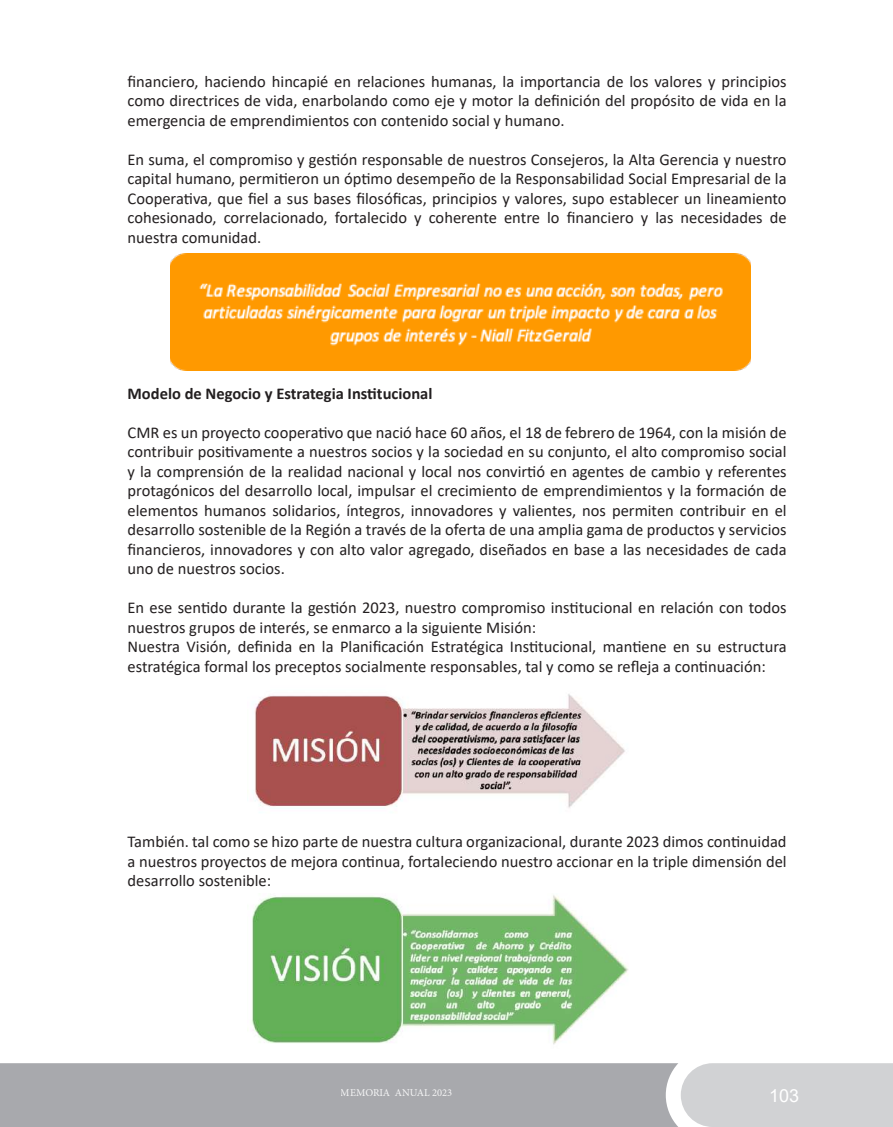
<style>
.page{position:relative;width:893px;height:1127px;background:#fff}
.page>*{position:absolute;margin:0;border:0;box-sizing:border-box;transform-origin:0 0}
.t1{font:18px "Arial";color:#fff}
.t2{font:16.5px/19.5px "Calibri";color:#231f20;text-align:justify}
.t3{font:700 16.5px "Calibri";color:#231f20}
.t4{font:10.5px "Minion Pro";color:#fff}
</style>
<div class="page">
<div style="left:0;top:1063px;width:678px;height:64px;background:#a8a9ad"></div>
<div style="left:681px;top:1063px;width:212px;height:64px;background:#d1d2d4"></div>
<img style="left:255px;top:694px;width:370px;height:115px">
<img style="left:251px;top:895px;width:378px;height:150px">
<img style="left:170px;top:253px;width:581px;height:117px">
<p class="t2" style="left:128px;top:71px;width:661px">financiero, haciendo hincapié en relaciones humanas, la importancia de los valores y principios como directrices de vida, enarbolando como eje y motor la definición del propósito de vida en la emergencia de emprendimientos con contenido social y humano.</p>
<p class="t2" style="left:128px;top:149px;width:661px">En suma, el compromiso y gestión responsable de nuestros Consejeros, la Alta Gerencia y nuestro capital humano, permitieron un óptimo desempeño de la Responsabilidad Social Empresarial de la Cooperativa, que fiel a sus bases filosóficas, principios y valores, supo establecer un lineamiento cohesionado, correlacionado, fortalecido y coherente entre lo financiero y las necesidades de nuestra comunidad.</p>
<p class="t3" style="left:128px;top:382px;width:306px">Modelo de Negocio y Estrategia Institucional</p>
<p class="t2" style="left:128px;top:422px;width:661px">CMR es un proyecto cooperativo que nació hace 60 años, el 18 de febrero de 1964, con la misión de contribuir positivamente a nuestros socios y la sociedad en su conjunto, el alto compromiso social y la comprensión de la realidad nacional y local nos convirtió en agentes de cambio y referentes protagónicos del desarrollo local, impulsar el crecimiento de emprendimientos y la formación de elementos humanos solidarios, íntegros, innovadores y valientes, nos permiten contribuir en el desarrollo sostenible de la Región a través de la oferta de una amplia gama de productos y servicios financieros, innovadores y con alto valor agregado, diseñados en base a las necesidades de cada uno de nuestros socios.</p>
<p class="t2" style="left:128px;top:598px;width:661px;text-align:left">En ese sentido durante la gestión 2023, nuestro compromiso institucional en relación con todos nuestros grupos de interés, se enmarco a la siguiente Misión:<br>Nuestra Visión, definida en la Planificación Estratégica Institucional, mantiene en su estructura estratégica formal los preceptos socialmente responsables, tal y como se refleja a continuación:</p>
<p class="t2" style="left:128px;top:832px;width:661px">También. tal como se hizo parte de nuestra cultura organizacional, durante 2023 dimos continuidad a nuestros proyectos de mejora continua, fortaleciendo nuestro accionar en la triple dimensión del desarrollo sostenible:</p>
<p class="t4" style="left:341px;top:1085px;width:113px">MEMORIA ANUAL 2023</p>
<p class="t1" style="left:769px;top:1083px;width:32px">103</p>
</div>
